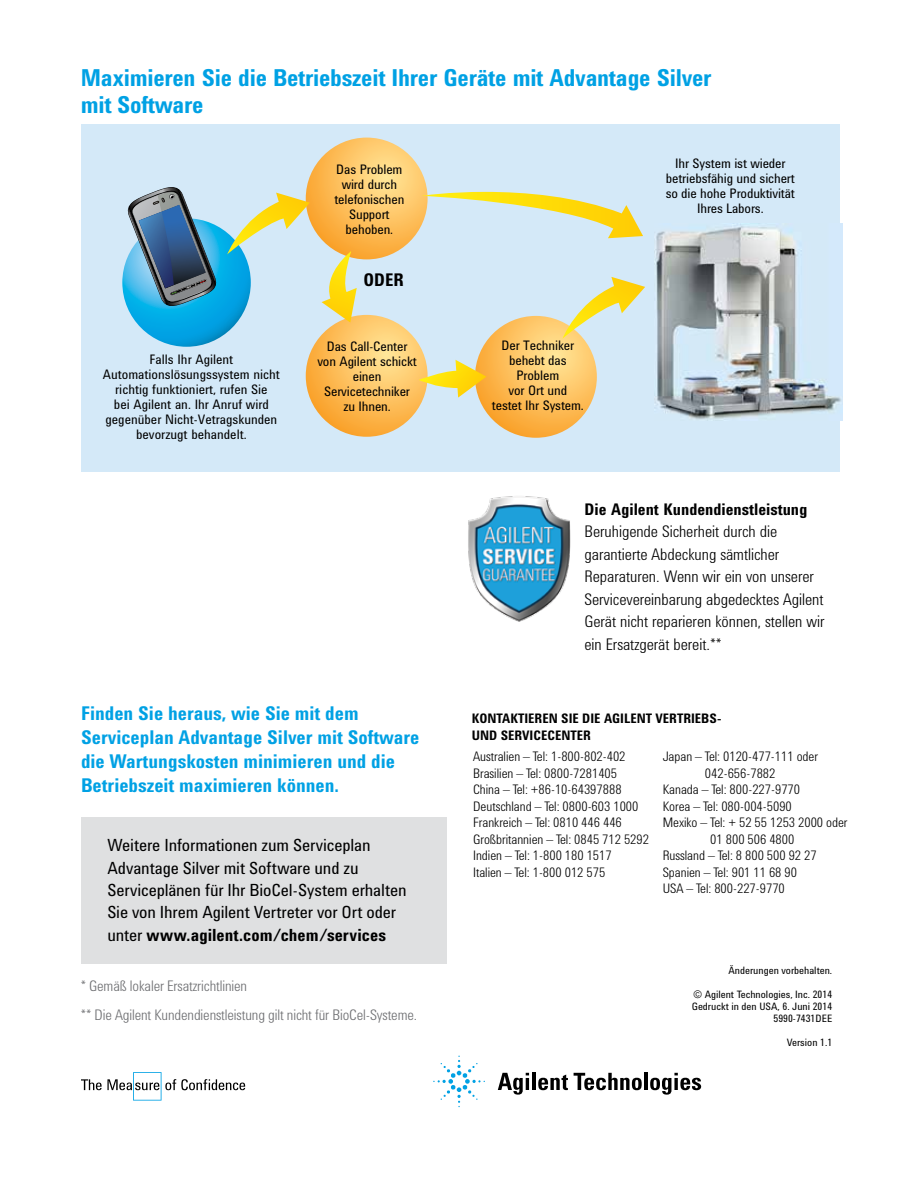
<style>
.page{position:relative;width:918px;height:1188px;background:#fff}
.page>*{position:absolute;margin:0;border:0;box-sizing:border-box;transform-origin:0 0}
.t1{font:700 24px/27px "Agilent Condensed CFF";letter-spacing:-.01em;color:#00a1e4}
.t2{font:700 19.5px/24px "Agilent Condensed CFF";color:#00a1e4}
.t3{font:700 18px "Agilent Condensed CFF";color:#000}
.t4{font:17.25px/22.5px "Agilent Condensed CFF";letter-spacing:-.01em;color:#000}
.t5{font:300 16.5px/22.5px "Agilent Condensed CFF";color:#000}
.t6{font:700 16.5px "Agilent Condensed CFF";color:#000}
.t7{font:300 15px/28.8px "Agilent Condensed CFF";letter-spacing:-.005em;color:#6d6e71}
.t8{font:300 13.5px/16.5px "Agilent Condensed CFF";color:#000}
.t9{font:13.5px/15px "Agilent Condensed CFF";letter-spacing:-.01em;color:#000;text-align:center}
.t10{font:700 13.5px/16.5px "Agilent Condensed CFF";color:#000}
.t11{font:10.5px/12px "Agilent Condensed CFF";color:#000;text-align:right}
.s1{font-weight:700}
</style>
<div class="page">
<div style="left:82px;top:817px;width:365px;height:147px;background:#dfe0e1"></div>
<div style="left:82px;top:125px;width:758px;height:347px;background:#d4e9f8"></div>
<svg style="left:122px;top:218px;width:129px;height:129px;background:#04a4e1"></svg>
<svg style="left:306px;top:138px;width:122px;height:121px;background:#fdc15f"></svg>
<svg style="left:306px;top:315px;width:122px;height:122px;background:#fcc15f"></svg>
<svg style="left:475px;top:316px;width:122px;height:122px;background:#fdc160"></svg>
<svg style="left:419px;top:360px;width:67px;height:38px"></svg>
<svg style="left:322px;top:251px;width:35px;height:72px"></svg>
<svg style="left:422px;top:192px;width:221px;height:46px"></svg>
<svg style="left:227px;top:193px;width:83px;height:61px"></svg>
<svg style="left:562px;top:277px;width:83px;height:62px"></svg>
<img style="left:655px;top:223px;width:187px;height:197px">
<svg style="left:125px;top:187px;width:94px;height:124px"></svg>
<img style="left:468px;top:496px;width:103px;height:126px">
<svg style="left:81px;top:1072px;width:164px;height:29px"></svg>
<svg style="left:498px;top:1073px;width:31px;height:22px"></svg>
<hr style="left:532px;top:1073px;width:4px;height:17px;background:#000">
<svg style="left:538px;top:1075px;width:30px;height:15px"></svg>
<svg style="left:574px;top:1073px;width:68px;height:17px"></svg>
<hr style="left:644px;top:1073px;width:4px;height:17px;background:#000">
<svg style="left:650px;top:1073px;width:51px;height:22px"></svg>
<svg style="left:433px;top:1056px;width:52px;height:51px"></svg>
<h1 class="t1" style="left:81px;top:63px;width:632px">Maximieren Sie die Betriebszeit Ihrer Geräte mit Advantage Silver mit Software</h1>
<p class="t9" style="left:103px;top:351px;width:179px">Falls Ihr Agilent<br>Automationslösungssystem nicht richtig funktioniert, rufen Sie<br>bei Agilent an. Ihr Anruf wird gegenüber Nicht-Vetragskunden bevorzugt behandelt.</p>
<p class="t9" style="left:334px;top:161px;width:71px">Das Problem wird durch telefonischen<br>Support behoben.</p>
<h3 class="t3" style="left:363px;top:266px;width:42px">ODER</h3>
<p class="t9" style="left:317px;top:339px;width:101px">Das Call-Center von Agilent schickt einen<br>Servicetechniker zu Ihnen.</p>
<p class="t9" style="left:492px;top:337px;width:93px">Der Techniker behebt das<br>Problem<br>vor Ort und<br>testet Ihr System.</p>
<p class="t9" style="left:666px;top:156px;width:131px">Ihr System ist wieder betriebsfähig und sichert so die hohe Produktivität<br>Ihres Labors.</p>
<p class="t6" style="left:585px;top:496px;width:224px">Die Agilent Kundendienstleistung</p>
<p class="t5" style="left:585px;top:519px;width:241px">Beruhigende Sicherheit durch die garantierte Abdeckung sämtlicher Reparaturen. Wenn wir ein von unserer Servicevereinbarung abgedecktes Agilent Gerät nicht reparieren können, stellen wir ein Ersatzgerät bereit.**</p>
<h2 class="t2" style="left:81px;top:700px;width:340px">Finden Sie heraus, wie Sie mit dem Serviceplan Advantage Silver mit Software die Wartungskosten minimieren und die Betriebszeit maximieren können.</h2>
<p class="t4" style="left:107px;top:833px;width:301px">Weitere Informationen zum Serviceplan Advantage Silver mit Software und zu Serviceplänen für Ihr BioCel-System erhalten Sie von Ihrem Agilent Vertreter vor Ort oder unter <span class="s1">www.agilent.com/chem/services</span></p>
<p class="t7" style="left:81px;top:970px;width:338px">* Gemäß lokaler Ersatzrichtlinien<br>** Die Agilent Kundendienstleistung gilt nicht für BioCel-Systeme.</p>
<p class="t10" style="left:472px;top:710px;width:252px">KONTAKTIEREN SIE DIE AGILENT VERTRIEBS-<br>UND SERVICECENTER</p>
<p class="t8" style="left:473px;top:747px;width:177px">Australien – Tel: 1-800-802-402<br>Brasilien – Tel: 0800-7281405<br>China – Tel: +86-10-64397888<br>Deutschland – Tel: 0800-603 1000<br>Frankreich – Tel: 0810 446 446<br>Großbritannien – Tel: 0845 712 5292<br>Indien – Tel: 1-800 180 1517<br>Italien – Tel: 1-800 012 575</p>
<p class="t8" style="left:663px;top:747px;width:157px">Japan – Tel: 0120-477-111 oder</p>
<p class="t8" style="left:705px;top:764px;width:72px">042-656-7882</p>
<p class="t8" style="left:663px;top:780px;width:139px">Kanada – Tel: 800-227-9770</p>
<p class="t8" style="left:663px;top:797px;width:131px">Korea – Tel: 080-004-5090</p>
<p class="t8" style="left:663px;top:813px;width:186px">Mexiko – Tel: + 52 55 1253 2000 oder</p>
<p class="t8" style="left:710px;top:830px;width:86px">01 800 506 4800</p>
<p class="t8" style="left:663px;top:846px;width:156px">Russland – Tel: 8 800 500 92 27</p>
<p class="t8" style="left:663px;top:863px;width:136px">Spanien – Tel: 901 11 68 90</p>
<p class="t8" style="left:663px;top:879px;width:124px">USA – Tel: 800-227-9770</p>
<p class="t11" style="left:729px;top:964px;width:105px">Änderungen vorbehalten.</p>
<p class="t11" style="left:692px;top:988px;width:142px">© Agilent Technologies, Inc. 2014<br>Gedruckt in den USA, 6. Juni 2014<br>5990-7431DEE</p>
<p class="t11" style="left:787px;top:1036px;width:47px">Version 1.1</p>
</div>
